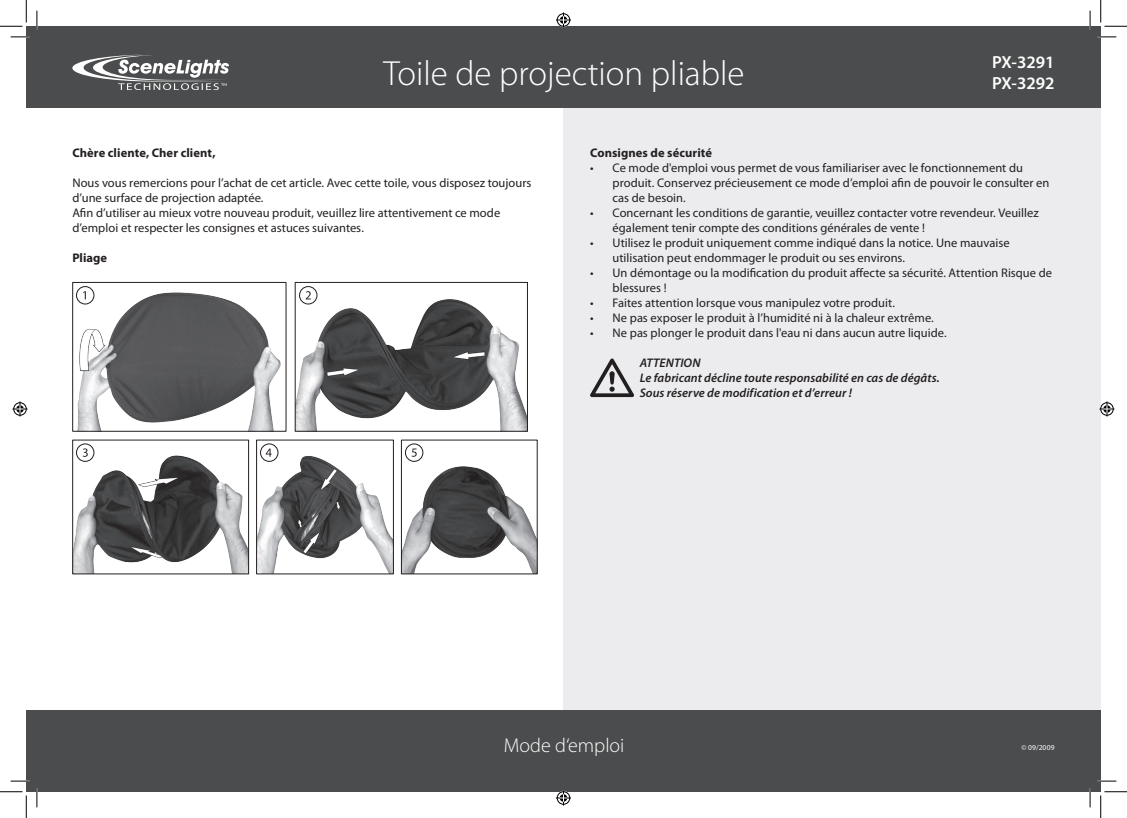
<style>
.page{position:relative;width:1127px;height:818px;background:#fff}
.page>*{position:absolute;margin:0;border:0;box-sizing:border-box;transform-origin:0 0}
.t1{font:300 35px "Myriad Pro";color:#fff}
.t2{font:300 20px "Myriad Pro";color:#fff}
.t3{font:600 17.5px/21px "Myriad Pro";color:#fff}
.t4{font:12.5px/15px "Myriad Pro";color:#231f20}
.t5{font:italic 600 12.5px/15px "Myriad Pro";letter-spacing:.005em;color:#231f20}
.t6{font:700 12.5px "Myriad Pro";letter-spacing:.005em;color:#231f20}
.t7{font:7.5px "Myriad Pro";letter-spacing:.025em;color:#fff}
</style>
<div class="page">
<div style="left:563px;top:26px;width:537px;height:766px;background:#ececee"></div>
<div style="left:26px;top:26px;width:1074px;height:82px;background:#4b4c4d"></div>
<div style="left:26px;top:710px;width:1074px;height:82px;background:#4b4c4d"></div>
<svg style="left:72px;top:55px;width:157px;height:35px"></svg>
<svg style="left:590px;top:358px;width:44px;height:39px"></svg>
<img style="left:297px;top:286px;width:228px;height:144px">
<div style="left:295px;top:282px;width:232px;height:150px;border:1px solid #231f20"></div>
<img style="left:76px;top:286px;width:205px;height:144px">
<div style="left:72px;top:282px;width:214px;height:150px;border:1px solid #231f20"></div>
<img style="left:74px;top:443px;width:173px;height:129px">
<div style="left:72px;top:440px;width:177px;height:134px;border:1px solid #231f20"></div>
<img style="left:403px;top:443px;width:132px;height:129px">
<img style="left:258px;top:443px;width:133px;height:129px">
<div style="left:76px;top:287px;width:18px;height:17px;background:#fff;border-radius:50%"></div>
<div style="left:76px;top:286px;width:18px;height:18px;border:1px solid #231f20;border-radius:50%"></div>
<svg style="left:83px;top:291px;width:3px;height:8px"></svg>
<svg style="left:299px;top:287px;width:18px;height:17px"></svg>
<div style="left:299px;top:286px;width:18px;height:18px;border:1px solid #231f20;border-radius:50%"></div>
<svg style="left:305px;top:291px;width:6px;height:8px"></svg>
<div style="left:76px;top:444px;width:18px;height:17px;background:#fff;border-radius:50%"></div>
<div style="left:76px;top:444px;width:18px;height:18px;border:1px solid #231f20;border-radius:50%"></div>
<svg style="left:83px;top:448px;width:5px;height:9px"></svg>
<div style="left:260px;top:444px;width:18px;height:17px;background:#fff;border-radius:50%"></div>
<div style="left:260px;top:444px;width:18px;height:18px;border:1px solid #231f20;border-radius:50%"></div>
<svg style="left:266px;top:449px;width:5px;height:8px"></svg>
<div style="left:405px;top:444px;width:18px;height:17px;background:#fff;border-radius:50%"></div>
<div style="left:405px;top:444px;width:18px;height:18px;border:1px solid #231f20;border-radius:50%"></div>
<svg style="left:411px;top:448px;width:5px;height:9px"></svg>
<svg style="left:11px;top:36px;width:18px;height:2px"></svg>
<svg style="left:1097px;top:36px;width:18px;height:2px"></svg>
<svg style="left:11px;top:780px;width:18px;height:2px"></svg>
<svg style="left:1097px;top:780px;width:18px;height:2px"></svg>
<svg style="left:36px;top:11px;width:2px;height:18px"></svg>
<svg style="left:36px;top:788px;width:2px;height:19px"></svg>
<svg style="left:1089px;top:11px;width:1px;height:18px"></svg>
<svg style="left:1089px;top:788px;width:1px;height:19px"></svg>
<svg style="left:0;top:0;width:27px;height:27px"></svg>
<svg style="left:0;top:791px;width:27px;height:27px"></svg>
<svg style="left:1100px;top:0;width:26px;height:27px"></svg>
<svg style="left:1100px;top:791px;width:26px;height:27px"></svg>
<svg style="left:556px;top:13px;width:15px;height:15px"></svg>
<svg style="left:556px;top:790px;width:15px;height:15px"></svg>
<svg style="left:13px;top:401px;width:15px;height:15px"></svg>
<svg style="left:1099px;top:401px;width:15px;height:15px"></svg>
<h1 class="t1" style="left:383px;top:55px;width:362px">Toile de projection pliable</h1>
<h3 class="t3" style="left:991px;top:52px;width:64px">PX-3291<br>PX-3292</h3>
<p class="t6" style="left:72px;top:146px;width:145px">Chère cliente, Cher client,</p>
<p class="t4" style="left:72px;top:175px;width:460px">Nous vous remercions pour l’achat de cet article. Avec cette toile, vous disposez toujours d’une surface de projection adaptée.<br>Afin d’utiliser au mieux votre nouveau produit, veuillez lire attentivement ce mode d’emploi et respecter les consignes et astuces suivantes.</p>
<p class="t6" style="left:72px;top:251px;width:36px">Pliage</p>
<p class="t6" style="left:590px;top:146px;width:123px">Consignes de sécurité</p>
<p class="t4" style="left:612px;top:160px;width:441px">Ce mode d'emploi vous permet de vous familiariser avec le fonctionnement du produit. Conservez précieusement ce mode d’emploi afin de pouvoir le consulter en cas de besoin.<br>Concernant les conditions de garantie, veuillez contacter votre revendeur. Veuillez également tenir compte des conditions générales de vente !<br>Utilisez le produit uniquement comme indiqué dans la notice. Une mauvaise utilisation peut endommager le produit ou ses environs.<br>Un démontage ou la modification du produit affecte sa sécurité. Attention Risque de blessures !<br>Faites attention lorsque vous manipulez votre produit.<br>Ne pas exposer le produit à l’humidité ni à la chaleur extrême.<br>Ne pas plonger le produit dans l'eau ni dans aucun autre liquide.</p>
<p class="t5" style="left:639px;top:355px;width:301px">ATTENTION<br>Le fabricant décline toute responsabilité en cas de dégâts.<br>Sous réserve de modification et d’erreur !</p>
<p class="t4" style="left:590px;top:160px;width:5px">•</p>
<p class="t4" style="left:590px;top:205px;width:5px">•</p>
<p class="t4" style="left:590px;top:235px;width:5px">•</p>
<p class="t4" style="left:590px;top:265px;width:5px">•</p>
<p class="t4" style="left:590px;top:295px;width:5px;text-align:justify">• • •</p>
<h2 class="t2" style="left:503px;top:734px;width:122px">Mode d‘emploi</h2>
<p class="t7" style="left:1021px;top:743px;width:35px">© 09/2009</p>
</div>
